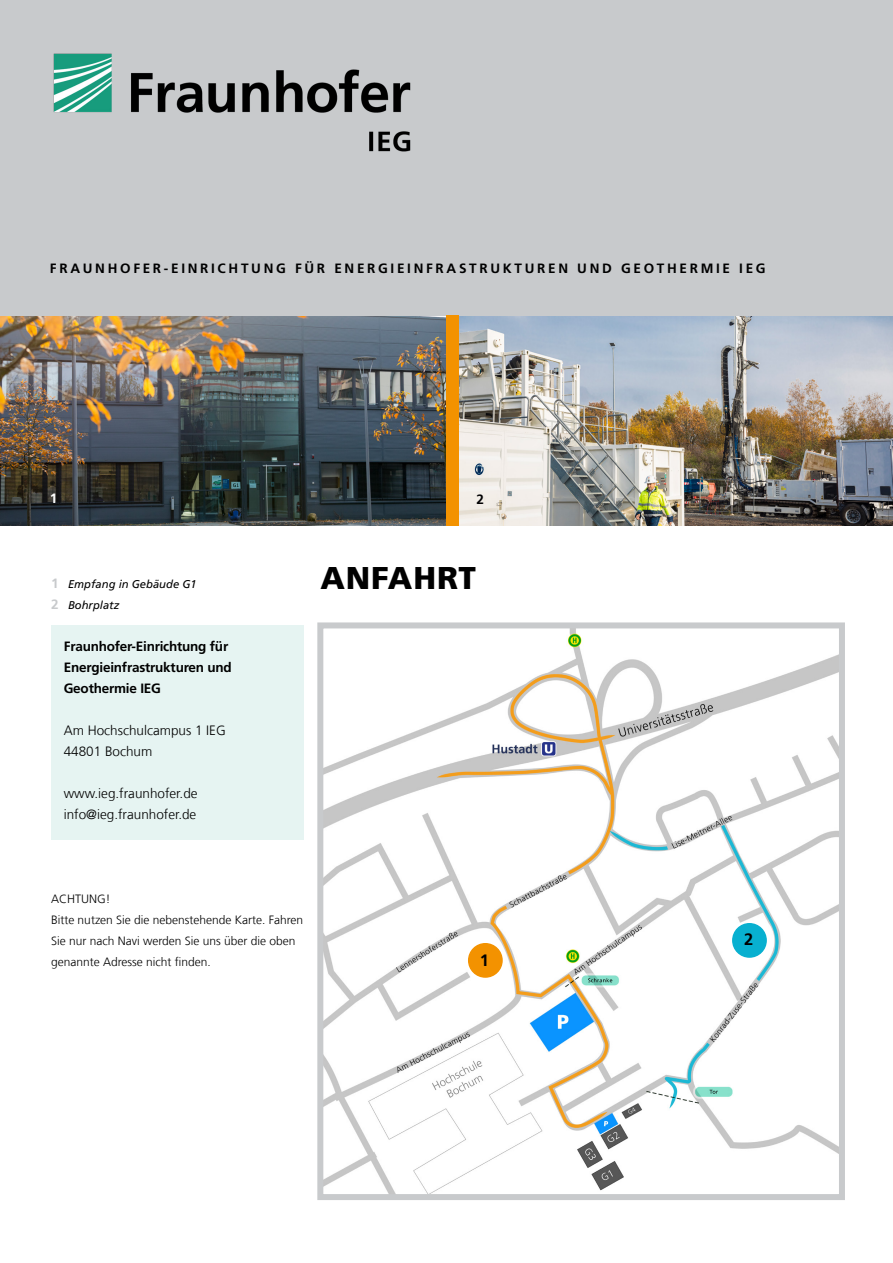
<style>
.page{position:relative;width:893px;height:1263px;background:#fff}
.page>*{position:absolute;margin:0;border:0;box-sizing:border-box;transform-origin:0 0}
.t1{font:900 31.5px "Frutiger LT Com";letter-spacing:.03em;color:#000}
.t2{font:700 16.5px "Frutiger LT Com";color:#000}
.t3{font:300 13.5px/21px "Frutiger LT Com";color:#000}
.t4{font:700 13.5px "Frutiger LT Com";letter-spacing:.2em;color:#000}
.t5{font:700 13.5px/21px "Frutiger LT Com";letter-spacing:-.015em;color:#000}
.t6{font:700 13.5px "Frutiger LT Com";color:#fff}
.t7{font:700 13.5px "Frutiger LT Com";color:#020203}
.t8{font:300 12px/21px "Frutiger LT Com";color:#000}
.t9{font:italic 11.25px "Frutiger LT Com";color:#000}
.s1{font-weight:700;font-style:normal;font-size:13.5px;color:#c8cacc}
</style>
<div class="page">
<img style="left:0;top:315px;width:893px;height:210px">
<div style="left:0;top:0;width:893px;height:315px;background:#c8cacc"></div>
<img style="left:53px;top:53px;width:358px;height:99px">
<div style="left:51px;top:625px;width:252px;height:215px;background:#e6f4f2"></div>
<div style="left:446px;top:315px;width:13px;height:210px;background:#f39200"></div>
<img style="left:324px;top:629px;width:514px;height:564px">
<div style="left:317px;top:622px;width:528px;height:578px;border:6px solid #c8cacc"></div>
<div style="left:469px;top:944px;width:33px;height:33px;background:#f39200;border-radius:50%"></div>
<div style="left:468px;top:943px;width:35px;height:35px;border:2px solid #f39200;border-radius:50%"></div>
<div style="left:733px;top:924px;width:33px;height:33px;background:#08b0d0;border-radius:50%"></div>
<div style="left:732px;top:923px;width:35px;height:35px;border:2px solid #08b0d0;border-radius:50%"></div>
<p class="t4" style="left:50px;top:260px;width:717px">FRAUNHOFER-EINRICHTUNG FÜR ENERGIEINFRASTRUKTUREN UND GEOTHERMIE IEG</p>
<p class="t6" style="left:50px;top:491px;width:9px">1</p>
<p class="t7" style="left:476px;top:491px;width:9px">2</p>
<p class="t9" style="left:51px;top:578px;width:147px"><span class="s1">1</span> Empfang in Gebäude G1</p>
<h1 class="t1" style="left:320px;top:559px;width:157px">ANFAHRT</h1>
<p class="t9" style="left:51px;top:599px;width:70px"><span class="s1">2</span> Bohrplatz</p>
<p class="t5" style="left:64px;top:636px;width:169px">Fraunhofer-Einrichtung für<br>Energieinfrastrukturen und<br>Geothermie IEG</p>
<p class="t3" style="left:64px;top:720px;width:164px">Am Hochschulcampus 1 IEG<br>44801 Bochum</p>
<p class="t3" style="left:64px;top:783px;width:135px">www.ieg.fraunhofer.de info@ieg.fraunhofer.de</p>
<p class="t8" style="left:51px;top:888px;width:254px">ACHTUNG!<br>Bitte nutzen Sie die nebenstehende Karte. Fahren Sie nur nach Navi werden Sie uns über die oben genannte Adresse nicht finden.</p>
<h2 class="t2" style="left:480px;top:951px;width:11px">1</h2>
<h2 class="t2" style="left:744px;top:930px;width:11px">2</h2>
</div>
